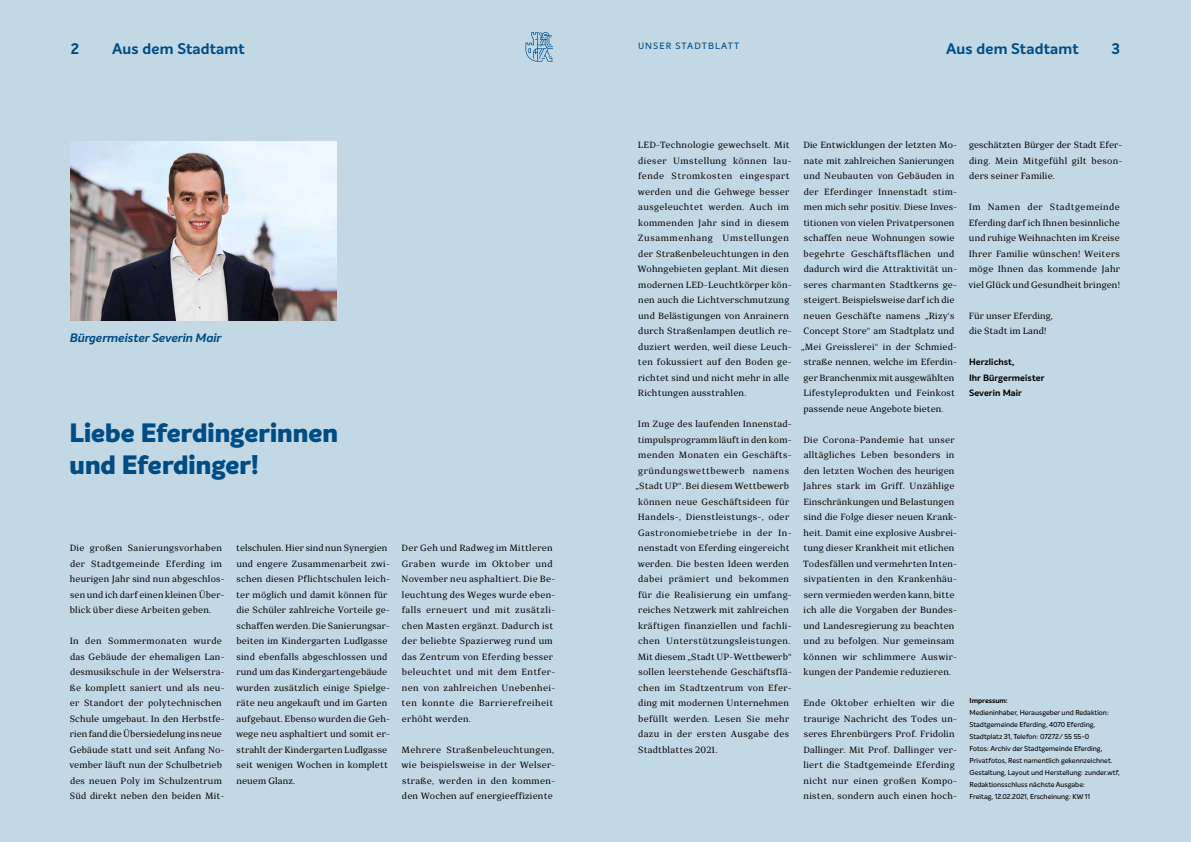
<style>
.page{position:relative;width:1191px;height:842px;background:#c2d8e5}
.page>*{position:absolute;margin:0;border:0;box-sizing:border-box;transform-origin:0 0}
.t1{font:800 26px/32px "Intelo Alt";color:#004c85}
.t2{font:700 15px "Intelo Alt";letter-spacing:.015em;color:#004c85}
.t3{font:italic 700 12px "Intelo Alt";color:#004c85}
.t4{font:9px/15.5px "TT Bells";letter-spacing:.02em;color:#000}
.t5{font:9px "TT Bells";letter-spacing:.04em;color:#000}
.t6{font:700 9px/15.5px "Intelo Alt";letter-spacing:.01em;color:#000}
.t7{font:9px "TT Bells";letter-spacing:.055em;color:#000}
.t8{font:500 9px "Intelo Alt";letter-spacing:.12em;color:#004c85}
.t9{font:500 7px/12px "Intelo Alt";color:#000}
.t10{font:700 7px "Intelo Alt";color:#000}
</style>
<div class="page">
<img style="left:71px;top:142px;width:265px;height:178px">
<svg style="left:525px;top:32px;width:28px;height:30px"></svg>
<p class="t8" style="left:638px;top:41px;width:103px">UNSER STADTBLATT</p>
<h2 class="t2" style="left:71px;top:39px;width:10px">2</h2>
<h2 class="t2" style="left:112px;top:39px;width:134px">Aus dem Stadtamt</h2>
<h2 class="t2" style="left:946px;top:39px;width:134px">Aus dem Stadtamt</h2>
<h2 class="t2" style="left:1111px;top:39px;width:10px">3</h2>
<h3 class="t3" style="left:71px;top:330px;width:153px">Bürgermeister Severin Mair</h3>
<h1 class="t1" style="left:70px;top:418px;width:270px">Liebe Eferdingerinnen und Eferdinger!</h1>
<p class="t4" style="left:70px;top:540px;width:156px">Die großen Sanierungsvorhaben der Stadtgemeinde Eferding im heurigen Jahr sind nun abgeschlos&shy;sen und ich darf einen kleinen Über&shy;blick über diese Arbeiten geben.</p>
<p class="t4" style="left:69px;top:633px;width:157px">In den Sommermonaten wurde das Gebäude der ehemaligen Lan&shy;desmusikschule in der Welserstra&shy;ße komplett saniert und als neu&shy;er Standort der polytechnischen<br>Schule umgebaut. In den Herbstfe&shy;rien fand die Übersiedelung ins neue<br>Gebäude statt und seit Anfang No&shy;vember läuft nun der Schulbetrieb des neuen Poly im Schulzentrum<br>Süd direkt neben den beiden Mit-</p>
<p class="t4" style="left:236px;top:540px;width:155px">telschulen. Hier sind nun Synergien und engere Zusammenarbeit zwi&shy;schen diesen Pflichtschulen leich&shy;ter möglich und damit können für die Schüler zahlreiche Vorteile ge&shy;schaffen werden. Die Sanierungsar&shy;beiten im Kindergarten Ludlgasse sind ebenfalls abgeschlossen und rund um das Kindergartengebäude wurden zusätzlich einige Spielge&shy;räte neu angekauft und im Garten aufgebaut. Ebenso wurden die Geh&shy;wege neu asphaltiert und somit er&shy;strahlt der Kindergarten Ludlgasse seit wenigen Wochen in komplett neuem Glanz.</p>
<p class="t4" style="left:402px;top:540px;width:155px">Der Geh und Radweg im Mittleren<br>Graben wurde im Oktober und<br>November neu asphaltiert. Die Be&shy;leuchtung des Weges wurde eben&shy;falls erneuert und mit zusätzli&shy;chen Masten ergänzt. Dadurch ist der beliebte Spazierweg rund um das Zentrum von Eferding besser beleuchtet und mit dem Entfer&shy;nen von zahlreichen Unebenhei&shy;ten konnte die Barrierefreiheit erhöht werden.</p>
<p class="t4" style="left:401px;top:742px;width:155px">Mehrere Straßenbeleuchtungen, wie beispielsweise in der Welser&shy;straße, werden in den kommen&shy;den Wochen auf energieeffiziente</p>
<p class="t4" style="left:637px;top:137px;width:156px">LED-Technologie gewechselt. Mit dieser Umstellung können lau&shy;fende Stromkosten eingespart werden und die Gehwege besser ausgeleuchtet werden. Auch im kommenden Jahr sind in diesem<br>Zusammenhang Umstellungen der Straßenbeleuchtungen in den<br>Wohngebieten geplant. Mit diesen modernen LED-Leuchtkörper kön&shy;nen auch die Lichtverschmutzung und Belästigungen von Anrainern durch Straßenlampen deutlich re&shy;duziert werden, weil diese Leuch&shy;ten fokussiert auf den Boden ge&shy;richtet sind und nicht mehr in alle<br>Richtungen ausstrahlen.</p>
<p class="t4" style="left:638px;top:416px;width:155px">Im Zuge des laufenden Innenstad-</p>
<p class="t4" style="left:638px;top:432px;width:155px">timpulsprogramm läuft in den kom-</p>
<p class="t4" style="left:638px;top:447px;width:155px">menden Monaten ein Geschäfts-</p>
<p class="t7" style="left:638px;top:465px;width:152px">gründungswettbewerb namens</p>
<p class="t4" style="left:635px;top:478px;width:155px">„Stadt UP“. Bei diesem Wettbewerb</p>
<p class="t4" style="left:638px;top:494px;width:153px">können neue Geschäftsideen für</p>
<p class="t4" style="left:638px;top:509px;width:153px">Handels-, Dienstleistungs-, oder</p>
<p class="t5" style="left:638px;top:527px;width:155px">Gastronomiebetriebe in der In-</p>
<p class="t4" style="left:638px;top:540px;width:153px">nenstadt von Eferding eingereicht</p>
<p class="t4" style="left:638px;top:556px;width:153px">werden. Die besten Ideen werden</p>
<p class="t5" style="left:638px;top:573px;width:152px">dabei prämiert und bekommen</p>
<p class="t4" style="left:638px;top:587px;width:155px">für die Realisierung ein umfang-</p>
<p class="t4" style="left:638px;top:602px;width:152px">reiches Netzwerk mit zahlreichen</p>
<p class="t4" style="left:638px;top:618px;width:155px">kräftigen finanziellen und fachli-</p>
<p class="t5" style="left:638px;top:635px;width:154px">chen Unterstützungsleistungen.</p>
<p class="t4" style="left:638px;top:649px;width:155px">Mit diesem „Stadt UP-Wettbewerb“</p>
<p class="t4" style="left:638px;top:664px;width:155px">sollen leerstehende Geschäftsflä-</p>
<p class="t4" style="left:638px;top:680px;width:155px">chen im Stadtzentrum von Efer-</p>
<p class="t4" style="left:638px;top:695px;width:152px">ding mit modernen Unternehmen</p>
<p class="t4" style="left:638px;top:711px;width:153px">befüllt werden. Lesen Sie mehr</p>
<p class="t4" style="left:638px;top:726px;width:152px">dazu in der ersten Ausgabe des</p>
<p class="t4" style="left:638px;top:742px;width:81px">Stadtblattes 2021.</p>
<p class="t4" style="left:803px;top:137px;width:155px">Die Entwicklungen der letzten Mo-</p>
<p class="t4" style="left:803px;top:153px;width:152px">nate mit zahlreichen Sanierungen</p>
<p class="t4" style="left:803px;top:168px;width:152px">und Neubauten von Gebäuden in</p>
<p class="t4" style="left:803px;top:184px;width:155px">der Eferdinger Innenstadt stim-</p>
<p class="t4" style="left:803px;top:199px;width:155px">men mich sehr positiv. Diese Inves-</p>
<p class="t4" style="left:803px;top:215px;width:153px">titionen von vielen Privatpersonen</p>
<p class="t4" style="left:803px;top:230px;width:152px">schaffen neue Wohnungen sowie</p>
<p class="t4" style="left:803px;top:246px;width:152px">begehrte Geschäftsflächen und</p>
<p class="t4" style="left:803px;top:261px;width:155px">dadurch wird die Attraktivität un-</p>
<p class="t4" style="left:803px;top:277px;width:155px">seres charmanten Stadtkerns ge-</p>
<p class="t4" style="left:803px;top:292px;width:152px">steigert. Beispielsweise darf ich die</p>
<p class="t4" style="left:803px;top:308px;width:152px">neuen Geschäfte namens „Rizy‘s</p>
<p class="t4" style="left:803px;top:323px;width:152px">Concept Store“ am Stadtplatz und</p>
<p class="t4" style="left:801px;top:339px;width:158px">„Mei Greisslerei“ in der Schmied-</p>
<p class="t4" style="left:803px;top:354px;width:155px">straße nennen, welche im Eferdin-</p>
<p class="t4" style="left:803px;top:370px;width:152px">ger Branchenmix mit ausgewählten</p>
<p class="t4" style="left:803px;top:385px;width:153px">Lifestyleprodukten und Feinkost</p>
<p class="t4" style="left:803px;top:401px;width:141px">passende neue Angebote bieten.</p>
<p class="t4" style="left:803px;top:432px;width:155px">Die Corona-Pandemie hat unser alltägliches Leben besonders in den letzten Wochen des heurigen Jahres stark im Griff. Unzählige Einschränkungen und Belastungen sind die Folge dieser neuen Krank&shy;heit. Damit eine explosive Ausbrei&shy;tung dieser Krankheit mit etlichen Todesfällen und vermehrten Inten&shy;sivpatienten in den Krankenhäu&shy;sern vermieden werden kann, bitte ich alle die Vorgaben der Bundes&shy;und Landesregierung zu beachten und zu befolgen. Nur gemeinsam können wir schlimmere Auswir&shy;kungen der Pandemie reduzieren.</p>
<p class="t4" style="left:803px;top:695px;width:155px">Ende Oktober erhielten wir die traurige Nachricht des Todes un&shy;seres Ehrenbürgers Prof. Fridolin Dallinger. Mit Prof. Dallinger ver&shy;liert die Stadtgemeinde Eferding nicht nur einen großen Kompo&shy;nisten, sondern auch einen hoch-</p>
<p class="t4" style="left:969px;top:137px;width:155px;text-align:justify">geschätzten Bürger der Stadt Efer&shy;ding. Mein Mitgefühl gilt beson&shy;ders seiner Familie.</p>
<p class="t4" style="left:968px;top:199px;width:153px;text-align:justify">Im Namen der Stadtgemeinde Eferding darf ich Ihnen besinnliche und ruhige Weihnachten im Kreise Ihrer Familie wünschen! Weiters möge Ihnen das kommende Jahr viel Glück und Gesundheit bringen!</p>
<p class="t4" style="left:968px;top:308px;width:86px">Für unser Eferding, die Stadt im Land!</p>
<p class="t6" style="left:969px;top:354px;width:77px">Herzlichst,<br>Ihr Bürgermeister<br>Severin Mair</p>
<p class="t10" style="left:969px;top:696px;width:40px">Impressum:</p>
<p class="t9" style="left:969px;top:707px;width:152px">Medieninhaber, Herausgeber und Redaktion:<br>Stadtgemeinde Eferding, 4070 Eferding, Stadtplatz 31, Telefon: 07272/ 55 55-0<br>Fotos: Archiv der Stadtgemeinde Eferding, Privatfotos, Rest namentlich gekennzeichnet.<br>Gestaltung, Layout und Herstellung: zunder.wtf, Redaktionsschluss nächste Ausgabe:<br>Freitag, 12.02.2021, Erscheinung: KW 11</p>
</div>
